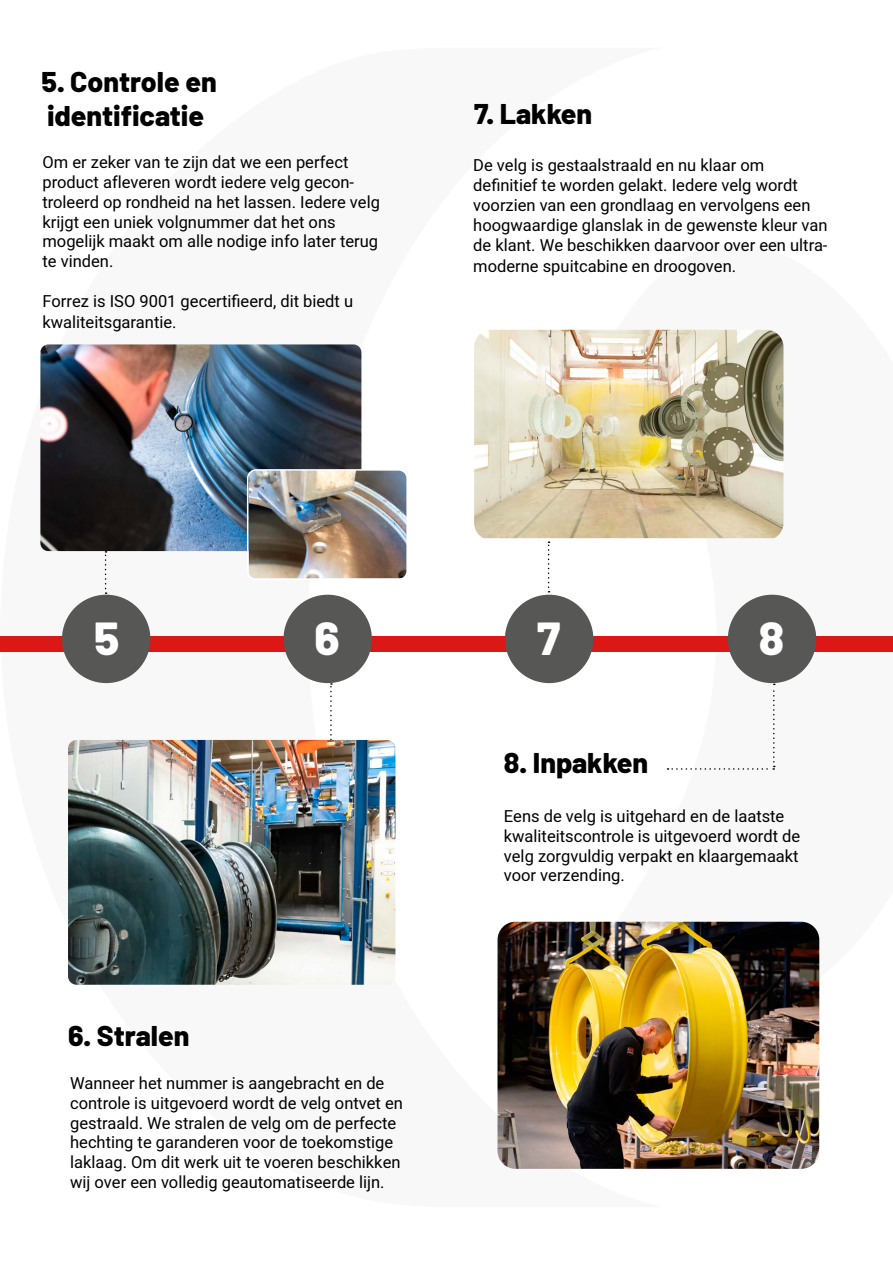
<style>
.page{position:relative;width:893px;height:1263px;background:#fff}
.page>*{position:absolute;margin:0;border:0;box-sizing:border-box;transform-origin:0 0}
.t1{font:800 46.2px "Barlow";color:#fff}
.t2{font:800 28.5px/34.2px "Barlow";color:#000}
.t3{font:16.5px/19.8px "Heebo";color:#000}
</style>
<div class="page">
<svg style="left:612px;top:329px;width:281px;height:682px"></svg>
<div style="left:0;top:636px;width:893px;height:15px;background:#db1816"></div>
<div style="left:62px;top:595px;width:88px;height:88px;background:#575756;border-radius:50%"></div>
<div style="left:283px;top:595px;width:89px;height:88px;background:#575756;border-radius:50%"></div>
<div style="left:505px;top:595px;width:88px;height:88px;background:#575756;border-radius:50%"></div>
<div style="left:728px;top:595px;width:88px;height:88px;background:#575756;border-radius:50%"></div>
<svg style="left:105px;top:551px;width:2px;height:43px"></svg>
<svg style="left:330px;top:683px;width:2px;height:57px"></svg>
<svg style="left:548px;top:541px;width:2px;height:51px"></svg>
<svg style="left:667px;top:684px;width:108px;height:86px"></svg>
<img style="left:68px;top:740px;width:327px;height:245px">
<img style="left:497px;top:922px;width:322px;height:247px">
<img style="left:40px;top:344px;width:321px;height:207px">
<img style="left:474px;top:330px;width:309px;height:208px">
<img style="left:249px;top:470px;width:156px;height:107px">
<div style="left:247px;top:469px;width:161px;height:111px;border:2px solid #fff;border-radius:9px"></div>
<h2 class="t2" style="left:41px;top:65px;width:177px">5. Controle en identificatie</h2>
<p class="t3" style="left:43px;top:152px;width:339px">Om er zeker van te zijn dat we een perfect product afleveren wordt iedere velg gecon&shy;troleerd op rondheid na het lassen. Iedere velg krijgt een uniek volgnummer dat het ons mogelijk maakt om alle nodige info later terug te vinden.</p>
<p class="t3" style="left:43px;top:290px;width:312px;line-height:21.6px">Forrez is ISO 9001 gecertifieerd, dit biedt u kwaliteitsgarantie.</p>
<h2 class="t2" style="left:474px;top:97px;width:119px">7. Lakken</h2>
<p class="t3" style="left:473px;top:156px;width:356px">De velg is gestaalstraald en nu klaar om definitief te worden gelakt. Iedere velg wordt voorzien van een grondlaag en vervolgens een hoogwaardige glanslak in de gewenste kleur van de klant. We beschikken daarvoor over een ultra-</p>
<p class="t3" style="left:473px;top:256px;width:264px">moderne spuitcabine en droogoven.</p>
<h1 class="t1" style="left:94px;top:609px;width:27px">5</h1>
<h1 class="t1" style="left:314px;top:609px;width:27px">6</h1>
<h1 class="t1" style="left:537px;top:609px;width:25px">7</h1>
<h1 class="t1" style="left:759px;top:609px;width:27px">8</h1>
<h2 class="t2" style="left:504px;top:745px;width:146px">8. Inpakken</h2>
<h2 class="t2" style="left:68px;top:1018px;width:123px">6. Stralen</h2>
<p class="t3" style="left:70px;top:1073px;width:334px">Wanneer het nummer is aangebracht en de controle is uitgevoerd wordt de velg ontvet en gestraald. We stralen de velg om de perfecte hechting te garanderen voor de toekomstige laklaag. Om dit werk uit te voeren beschikken wij over een volledig geautomatiseerde lijn.</p>
<p class="t3" style="left:504px;top:806px;width:298px">Eens de velg is uitgehard en de laatste kwaliteitscontrole is uitgevoerd wordt de velg zorgvuldig verpakt en klaargemaakt voor verzending.</p>
</div>
